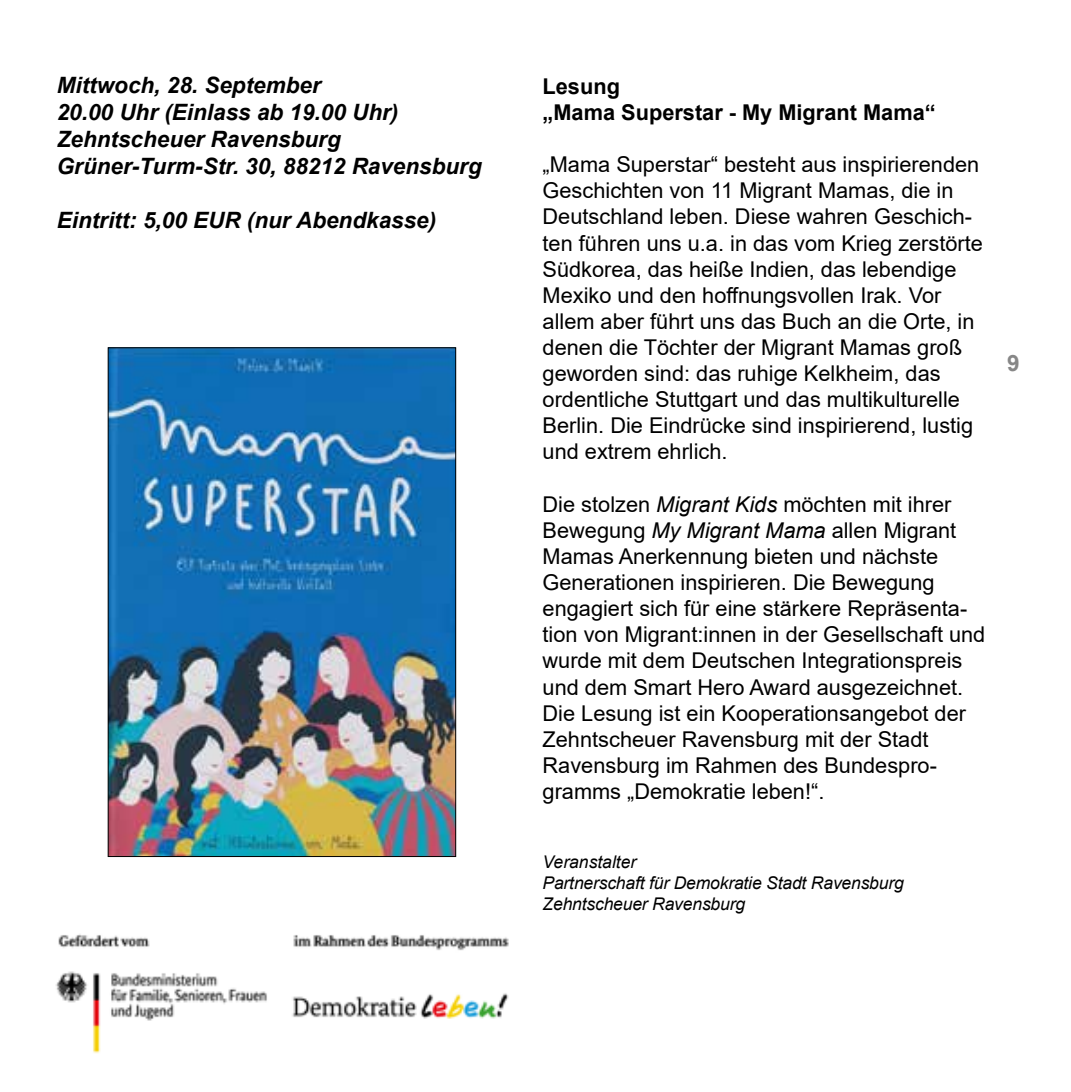
<style>
.page{position:relative;width:1071px;height:1092px;background:#fff}
.page>*{position:absolute;margin:0;border:0;box-sizing:border-box;transform-origin:0 0}
.t1{font:italic 700 22.5px/27px "Arial";color:#000}
.t2{font:700 22.5px "Arial";color:#878787}
.t3{font:21.75px/26px "Arial";color:#000}
.t4{font:700 21.75px/26px "Arial";color:#000}
.t5{font:italic 17.5px/21px "Arial";letter-spacing:-.01em;color:#000}
.s1{font-style:italic}
</style>
<div class="page">
<img style="left:55px;top:934px;width:454px;height:120px">
<img style="left:110px;top:349px;width:344px;height:505px">
<p class="t1" style="left:57px;top:72px;width:426px">Mittwoch, 28. September<br>20.00 Uhr (Einlass ab 19.00 Uhr)<br>Zehntscheuer Ravensburg<br>Grüner-Turm-Str. 30, 88212 Ravensburg</p>
<p class="t1" style="left:57px;top:207px;width:381px">Eintritt: 5,00 EUR (nur Abendkasse)</p>
<p class="t4" style="left:542px;top:73px;width:394px">Lesung<br>„Mama Superstar - My Migrant Mama“</p>
<p class="t3" style="left:542px;top:151px;width:442px">„Mama Superstar“ besteht aus inspirierenden Geschichten von 11 Migrant Mamas, die in Deutschland leben. Diese wahren Geschich&shy;ten führen uns u.a. in das vom Krieg zerstörte Südkorea, das heiße Indien, das lebendige Mexiko und den hoffnungsvollen Irak. Vor allem aber führt uns das Buch an die Orte, in denen die Töchter der Migrant Mamas groß geworden sind: das ruhige Kelkheim, das ordentliche Stuttgart und das multikulturelle Berlin. Die Eindrücke sind inspirierend, lustig und extrem ehrlich.</p>
<p class="t3" style="left:542px;top:491px;width:444px">Die stolzen <span class="s1">Migrant Kids</span> möchten mit ihrer Bewegung <span class="s1">My Migrant Mama</span> allen Migrant Mamas Anerkennung bieten und nächste Generationen inspirieren. Die Bewegung engagiert sich für eine stärkere Repräsenta&shy;tion von Migrant:innen in der Gesellschaft und wurde mit dem Deutschen Integrationspreis und dem Smart Hero Award ausgezeichnet.<br>Die Lesung ist ein Kooperationsangebot der Zehntscheuer Ravensburg mit der Stadt Ravensburg im Rahmen des Bundespro&shy;gramms „Demokratie leben!“.</p>
<p class="t5" style="left:542px;top:851px;width:362px">Veranstalter<br>Partnerschaft für Demokratie Stadt Ravensburg<br>Zehntscheuer Ravensburg</p>
<p class="t2" style="left:1006px;top:347px;width:14px">9</p>
</div>
